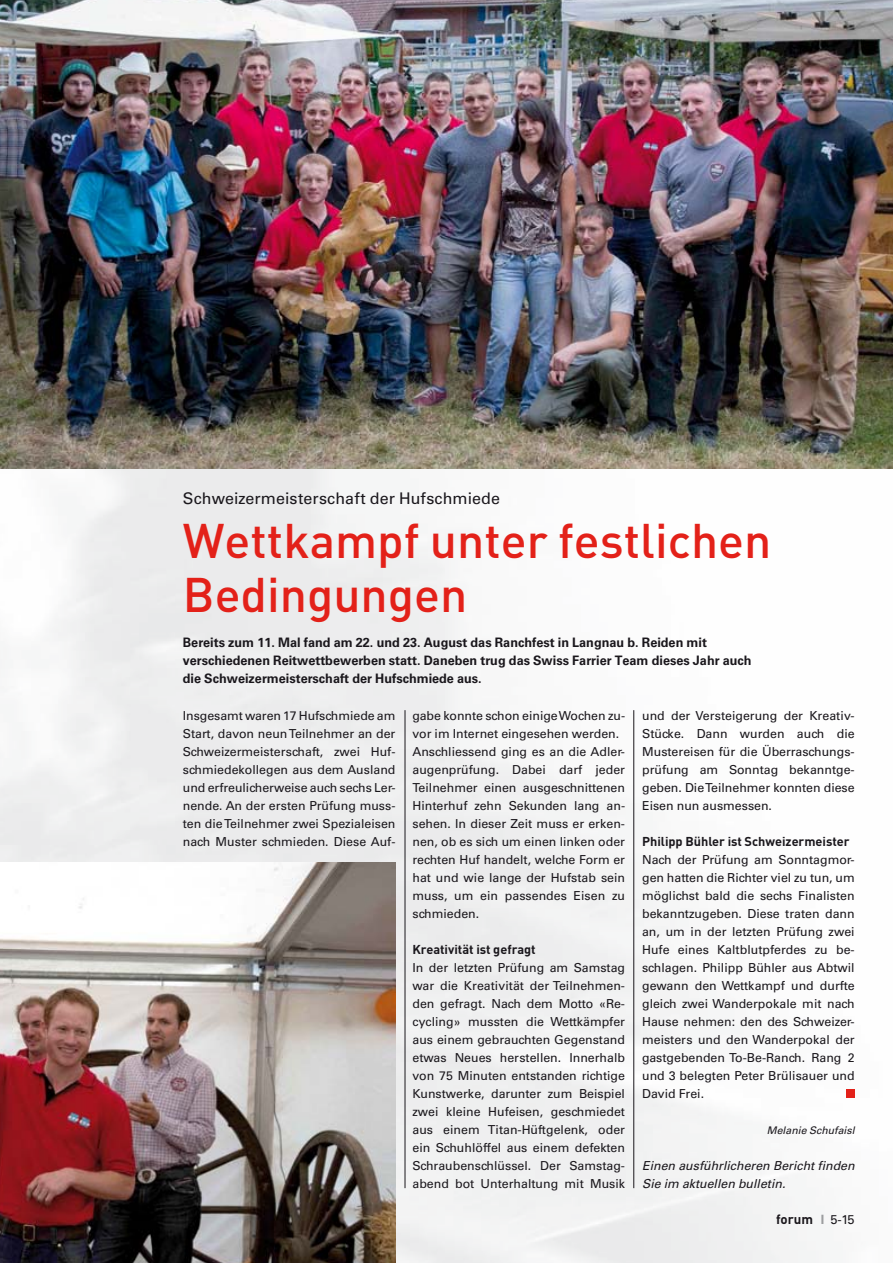
<style>
.page{position:relative;width:893px;height:1263px;background:#fff}
.page>*{position:absolute;margin:0;border:0;box-sizing:border-box;transform-origin:0 0}
.t1{font:500 48px/54px "DIN";color:#e32119}
.t2{font:16.05px "Univers";letter-spacing:.005em;color:#1a171c}
.t3{font:700 13.35px "DIN";color:#1a171c}
.t4{font:700 13.05px/18px "Univers";color:#1a171c}
.t5{font:700 12.75px "DIN";color:#1a171c}
.t6{font:12.3px/18px "Univers";color:#1a171c;text-align:justify}
.t7{font:italic 12.3px/18px "Univers";color:#1a171c}
.t8{font:italic 10.5px "Univers";color:#1a171c}
.s1{font-family:"Univers";font-size:12.75px;color:#9c9d9f}
.s2{font-family:"Univers";font-weight:400;font-size:12.75px}
</style>
<div class="page">
<img style="left:0;top:468px;width:893px;height:795px">
<img style="left:0;top:862px;width:395px;height:401px">
<img style="left:0;top:0;width:893px;height:468px">
<div style="left:846px;top:1089px;width:9px;height:9px;background:#e32119"></div>
<hr style="left:633px;top:710px;width:1px;height:478px;background:#1a171c">
<hr style="left:405px;top:710px;width:1px;height:478px;background:#1a171c">
<h2 class="t2" style="left:183px;top:492px;width:319px">Schweizermeisterschaft der Hufschmiede</h2>
<h1 class="t1" style="left:183px;top:519px;width:590px">Wettkampf unter festlichen<br>Bedingungen</h1>
<p class="t4" style="left:183px;top:634px;width:570px">Bereits zum 11. Mal fand am 22. und 23. August das Ranchfest in Langnau b. Reiden mit verschiedenen Reitwettbewerben statt. Daneben trug das Swiss Farrier Team dieses Jahr auch die Schweizermeisterschaft der Hufschmiede aus.</p>
<p class="t6" style="left:183px;top:708px;width:214px">Insgesamt waren 17 Hufschmiede am Start, davon neun Teilnehmer an der Schweizermeisterschaft, zwei Huf&shy;schmiedekollegen aus dem Ausland und erfreulicherweise auch sechs Ler&shy;nende. An der ersten Prüfung muss&shy;ten die Teilnehmer zwei Spezialeisen nach Muster schmieden. Diese Auf-</p>
<p class="t6" style="left:412px;top:708px;width:214px;text-align:left">gabe konnte schon einige Wochen zu&shy;vor im Internet eingesehen werden.<br>Anschliessend ging es an die Adler&shy;augenprüfung. Dabei darf jeder<br>Teilnehmer einen ausgeschnittenen<br>Hinterhuf zehn Sekunden lang an&shy;sehen. In dieser Zeit muss er erken&shy;nen, ob es sich um einen linken oder rechten Huf handelt, welche Form er hat und wie lange der Hufstab sein muss, um ein passendes Eisen zu schmieden.</p>
<p class="t5" style="left:412px;top:945px;width:125px">Kreativität ist gefragt</p>
<p class="t6" style="left:412px;top:960px;width:214px">In der letzten Prüfung am Samstag war die Kreativität der Teilnehmen&shy;den gefragt. Nach dem Motto «Re&shy;cycling» mussten die Wettkämpfer aus einem gebrauchten Gegenstand etwas Neues herstellen. Innerhalb von 75 Minuten entstanden richtige Kunstwerke, darunter zum Beispiel zwei kleine Hufeisen, geschmiedet aus einem Titan-Hüftgelenk, oder ein Schuhlöffel aus einem defekten Schraubenschlüssel. Der Samstag&shy;abend bot Unterhaltung mit Musik</p>
<p class="t6" style="left:642px;top:708px;width:214px">und der Versteigerung der Kreativ-Stücke. Dann wurden auch die Mustereisen für die Überraschungs&shy;prüfung am Sonntag bekanntge&shy;geben. Die Teilnehmer konnten diese Eisen nun ausmessen.</p>
<p class="t5" style="left:642px;top:837px;width:209px">Philipp Bühler ist Schweizermeister</p>
<p class="t6" style="left:642px;top:852px;width:214px">Nach der Prüfung am Sonntagmor&shy;gen hatten die Richter viel zu tun, um möglichst bald die sechs Finalisten bekanntzugeben. Diese traten dann an, um in der letzten Prüfung zwei Hufe eines Kaltblutpferdes zu be&shy;schlagen. Philipp Bühler aus Abtwil gewann den Wettkampf und durfte gleich zwei Wanderpokale mit nach Hause nehmen: den des Schweizer&shy;meisters und den Wanderpokal der gastgebenden To-Be-Ranch. Rang 2 und 3 belegten Peter Brülisauer und David Frei.</p>
<p class="t8" style="left:767px;top:1126px;width:89px">Melanie Schufaisl</p>
<p class="t7" style="left:642px;top:1158px;width:214px">Einen ausführlicheren Bericht finden<br>Sie im aktuellen bulletin.</p>
<p class="t3" style="left:776px;top:1214px;width:80px">forum <span class="s1">I</span> <span class="s2">5-15</span></p>
</div>
